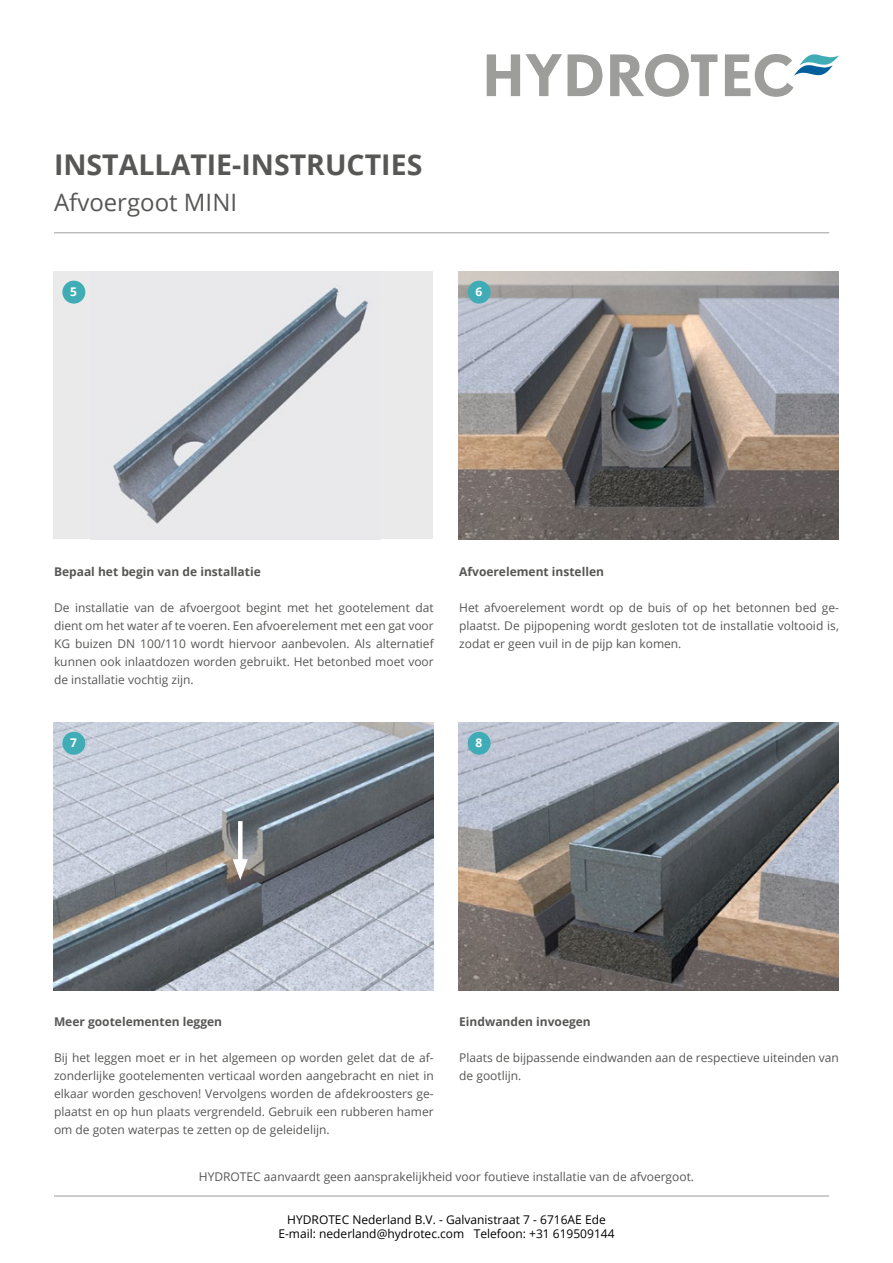
<style>
.page{position:relative;width:893px;height:1263px;background:#fff}
.page>*{position:absolute;margin:0;border:0;box-sizing:border-box;transform-origin:0 0}
.t1{font:700 28.5px "Open Sans";color:#575756}
.t2{font:24px "Open Sans";color:#575756}
.t3{font:12px/18px "Open Sans";color:#575756;text-align:justify}
.t4{font:12px/14.4px "Open Sans";color:#000;text-align:center}
.t5{font:700 12px "Open Sans";color:#575756}
.t6{font:700 12px "Open Sans";color:#fff}
</style>
<div class="page">
<svg style="left:487px;top:54px;width:352px;height:43px"></svg>
<hr style="left:54px;top:1196px;width:775px;height:1px;background:#9d9d9c">
<hr style="left:54px;top:233px;width:775px;height:1px;background:#9d9d9c">
<div style="left:54px;top:271px;width:379px;height:268px;background:#eaeaeb"></div>
<img style="left:113px;top:287px;width:256px;height:237px">
<img style="left:54px;top:722px;width:379px;height:268px">
<img style="left:459px;top:271px;width:380px;height:268px">
<img style="left:459px;top:722px;width:380px;height:268px">
<div style="left:62px;top:281px;width:23px;height:23px;background:#40acb6;border-radius:50%"></div>
<div style="left:62px;top:732px;width:23px;height:23px;background:#40acb6;border-radius:50%"></div>
<div style="left:468px;top:281px;width:23px;height:23px;background:#40acb6;border-radius:50%"></div>
<div style="left:468px;top:732px;width:23px;height:23px;background:#40acb6;border-radius:50%"></div>
<div style="left:238px;top:821px;width:5px;height:46px;background:#fff"></div>
<svg style="left:233px;top:859px;width:15px;height:21px"></svg>
<h1 class="t1" style="left:54px;top:144px;width:370px">INSTALLATIE-INSTRUCTIES</h1>
<h2 class="t2" style="left:54px;top:186px;width:185px">Afvoergoot MINI</h2>
<p class="t6" style="left:70px;top:283px;width:8px">5</p>
<p class="t6" style="left:475px;top:283px;width:8px">6</p>
<p class="t5" style="left:54px;top:563px;width:208px">Bepaal het begin van de installatie</p>
<p class="t3" style="left:54px;top:598px;width:381px">De installatie van de afvoergoot begint met het gootelement dat dient om het water af te voeren. Een afvoerelement met een gat voor KG buizen DN 100/110 wordt hiervoor aanbevolen. Als alternatief kunnen ook inlaatdozen worden gebruikt. Het betonbed moet voor de installatie vochtig zijn.</p>
<p class="t6" style="left:70px;top:735px;width:8px">7</p>
<p class="t5" style="left:459px;top:563px;width:146px">Afvoerelement instellen</p>
<p class="t3" style="left:459px;top:598px;width:381px">Het afvoerelement wordt op de buis of op het betonnen bed ge&shy;plaatst. De pijpopening wordt gesloten tot de installatie voltooid is, zodat er geen vuil in de pijp kan komen.</p>
<p class="t6" style="left:475px;top:735px;width:8px">8</p>
<p class="t5" style="left:54px;top:1013px;width:170px">Meer gootelementen leggen</p>
<p class="t3" style="left:54px;top:1048px;width:381px">Bij het leggen moet er in het algemeen op worden gelet dat de af&shy;zonderlijke gootelementen verticaal worden aangebracht en niet in elkaar worden geschoven! Vervolgens worden de afdekroosters ge&shy;plaatst en op hun plaats vergrendeld. Gebruik een rubberen hamer om de goten waterpas te zetten op de geleidelijn.</p>
<p class="t5" style="left:459px;top:1013px;width:133px">Eindwanden invoegen</p>
<p class="t3" style="left:459px;top:1048px;width:381px">Plaats de bijpassende eindwanden aan de respectieve uiteinden van de gootlijn.</p>
<p class="t3" style="left:199px;top:1167px;width:497px">HYDROTEC aanvaardt geen aansprakelijkheid voor foutieve installatie van de afvoergoot.</p>
<p class="t4" style="left:278px;top:1212px;width:338px">HYDROTEC Nederland B.V. - Galvanistraat 7 - 6716AE Ede<br>E-mail: nederland@hydrotec.com Telefoon: +31 619509144</p>
</div>
